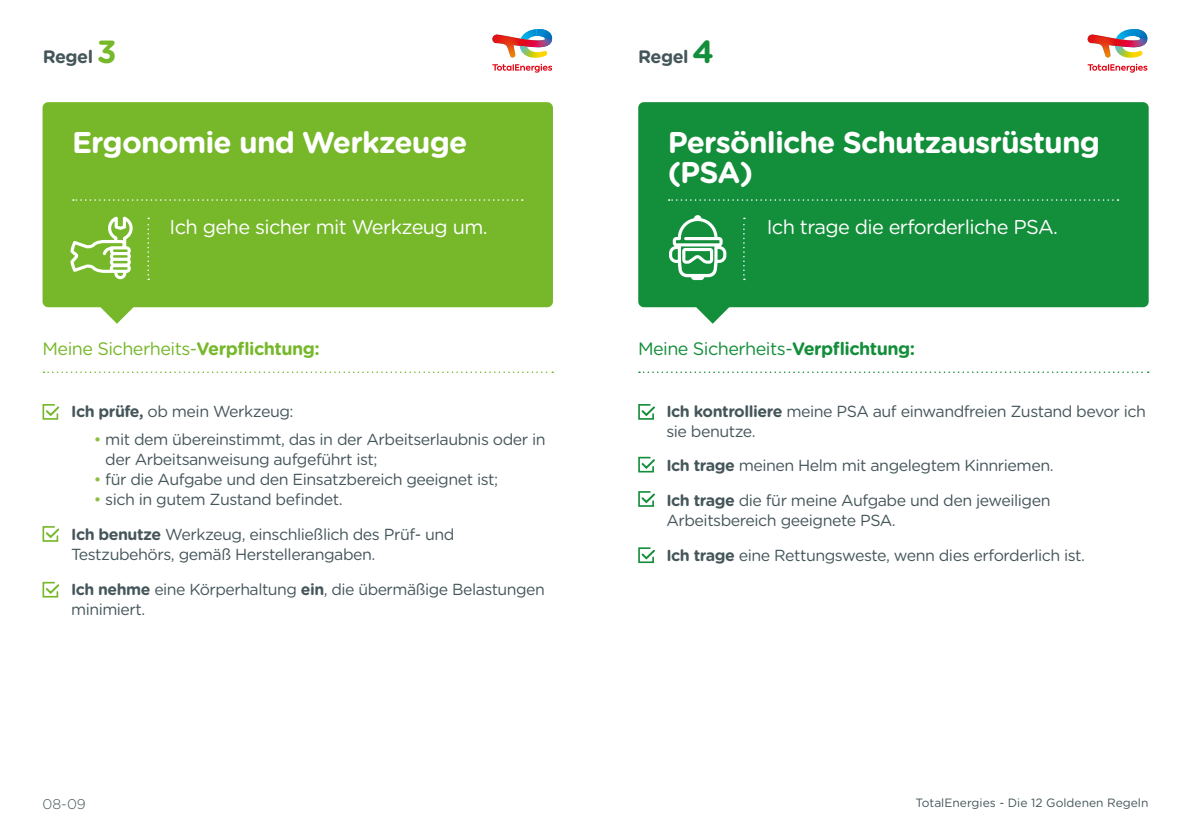
<style>
.page{position:relative;width:1191px;height:840px;background:#fff}
.page>*{position:absolute;margin:0;border:0;box-sizing:border-box;transform-origin:0 0}
.t1{font:700 32px "Gotham Rounded";color:#76b82a}
.t2{font:700 32px "Gotham Rounded";color:#138e3a}
.t3{font:700 30px/30px "Gotham Rounded";letter-spacing:-.03em;color:#fff}
.t4{font:20px "Gotham Rounded";letter-spacing:-.03em;color:#fff}
.t5{font:18px "Gotham Rounded";letter-spacing:-.03em;color:#76b82a}
.t6{font:18px "Gotham Rounded";letter-spacing:-.03em;color:#138e3a}
.t7{font:700 18px "Gotham Rounded";letter-spacing:-.03em;color:#45565a}
.t8{font:16px/20px "Gotham Rounded";letter-spacing:-.03em;color:#45565a}
.t9{font:300 14px "Gotham Rounded";color:#45565a}
.t10{font:12px "Gotham Rounded";color:#45565a}
.s1{font-weight:700}
.s2{color:#8abe40}
</style>
<div class="page">
<svg style="left:43px;top:102px;width:510px;height:221px;background:#80bd39"></svg>
<svg style="left:42px;top:404px;width:18px;height:16px"></svg>
<svg style="left:42px;top:526px;width:18px;height:16px"></svg>
<svg style="left:42px;top:581px;width:18px;height:17px"></svg>
<svg style="left:73px;top:199px;width:450px;height:2px"></svg>
<svg style="left:147px;top:217px;width:2px;height:63px"></svg>
<svg style="left:70px;top:216px;width:63px;height:63px"></svg>
<svg style="left:638px;top:102px;width:510px;height:221px;background:#249648"></svg>
<svg style="left:638px;top:404px;width:17px;height:16px"></svg>
<svg style="left:638px;top:456px;width:17px;height:17px"></svg>
<svg style="left:638px;top:491px;width:17px;height:16px"></svg>
<svg style="left:638px;top:547px;width:17px;height:16px"></svg>
<svg style="left:668px;top:199px;width:450px;height:2px"></svg>
<svg style="left:743px;top:217px;width:2px;height:63px"></svg>
<svg style="left:1087px;top:64px;width:60px;height:9px"></svg>
<img style="left:1087px;top:29px;width:60px;height:29px">
<svg style="left:492px;top:64px;width:60px;height:9px"></svg>
<img style="left:492px;top:29px;width:60px;height:29px">
<svg style="left:669px;top:215px;width:57px;height:65px"></svg>
<svg style="left:639px;top:371px;width:509px;height:2px"></svg>
<svg style="left:43px;top:371px;width:510px;height:2px"></svg>
<p class="t7" style="left:43px;top:43px;width:52px">Regel</p>
<p class="t1" style="left:97px;top:28px;width:21px">3</p>
<p class="t7" style="left:638px;top:43px;width:52px">Regel</p>
<p class="t2" style="left:692px;top:28px;width:24px">4</p>
<p class="t3" style="left:72px;top:126px;width:397px">Ergonomie und Werkzeuge</p>
<p class="t4" style="left:169px;top:213px;width:320px">Ich gehe sicher mit Werkzeug um.</p>
<p class="t3" style="left:668px;top:126px;width:434px">Persönliche Schutzausrüstung (PSA)</p>
<p class="t4" style="left:766px;top:213px;width:293px">Ich trage die erforderliche PSA.</p>
<p class="t5" style="left:43px;top:336px;width:279px">Meine Sicherheits-<span class="s1">Verpflichtung:</span></p>
<p class="t6" style="left:638px;top:336px;width:279px">Meine Sicherheits-<span class="s1">Verpflichtung:</span></p>
<p class="t8" style="left:71px;top:400px;width:224px"><span class="s1">Ich prüfe,</span> ob mein Werkzeug:</p>
<p class="t8" style="left:105px;top:429px;width:442px;text-indent:-11px"><span class="s2">•</span> mit dem übereinstimmt, das in der Arbeitserlaubnis oder in der Arbeitsanweisung aufgeführt ist;</p>
<p class="t8" style="left:94px;top:469px;width:406px"><span class="s2">•</span> für die Aufgabe und den Einsatzbereich geeignet ist;</p>
<p class="t8" style="left:94px;top:489px;width:250px"><span class="s2">•</span> sich in gutem Zustand befindet.</p>
<p class="t8" style="left:71px;top:523px;width:385px"><span class="s1">Ich benutze</span> Werkzeug, einschließlich des Prüf- und<br>Testzubehörs, gemäß Herstellerangaben.</p>
<p class="t8" style="left:71px;top:578px;width:475px"><span class="s1">Ich nehme</span> eine Körperhaltung <span class="s1">ein</span>, die übermäßige Belastungen minimiert.</p>
<p class="t9" style="left:43px;top:793px;width:45px">08-09</p>
<p class="t8" style="left:666px;top:400px;width:481px"><span class="s1">Ich kontrolliere</span> meine PSA auf einwandfreien Zustand bevor ich sie benutze.</p>
<p class="t8" style="left:666px;top:455px;width:389px"><span class="s1">Ich trage</span> meinen Helm mit angelegtem Kinnriemen.</p>
<p class="t8" style="left:666px;top:489px;width:386px"><span class="s1">Ich trage</span> die für meine Aufgabe und den jeweiligen<br>Arbeitsbereich geeignete PSA.</p>
<p class="t8" style="left:666px;top:544px;width:420px"><span class="s1">Ich trage</span> eine Rettungsweste, wenn dies erforderlich ist.</p>
<p class="t10" style="left:915px;top:794px;width:234px">TotalEnergies - Die 12 Goldenen Regeln</p>
</div>
